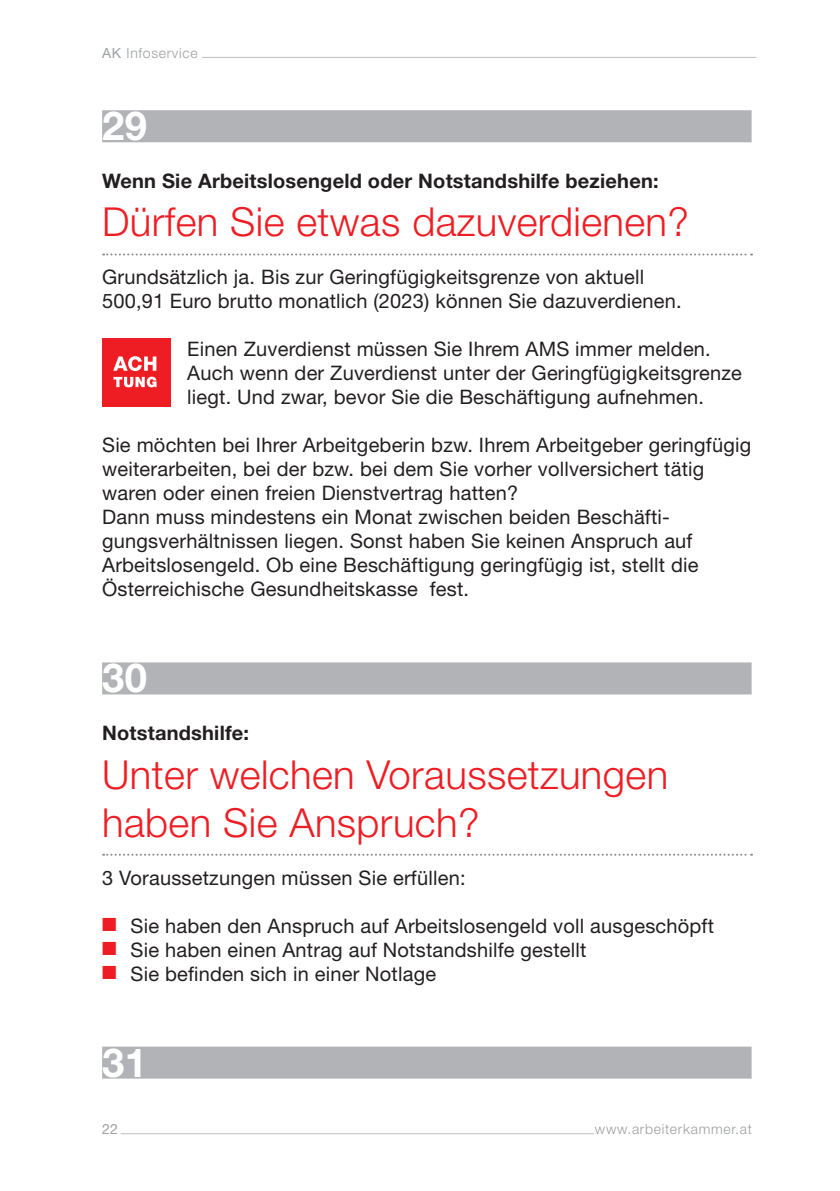
<style>
.page{position:relative;width:840px;height:1191px;background:#fff}
.page>*{position:absolute;margin:0;border:0;box-sizing:border-box;transform-origin:0 0}
.t1{font:300 40px/48px "Helvetica Neue LT Std";letter-spacing:.01em;color:#ee1d23}
.t2{font:700 40px "Helvetica Neue LT Std";color:#fff}
.t3{font:20px/24px "Helvetica Neue LT Std";letter-spacing:.01em;color:#231f20}
.t4{font:700 20px "Helvetica Neue LT Std";letter-spacing:.01em;color:#231f20}
.t5{font:300 14px "Helvetica Neue LT Std";letter-spacing:.05em;color:#9d9fa2}
.t6{font:14px "Helvetica Neue LT Std";color:#9d9fa2}
.s1{font-weight:400}
.s2{color:#ee1d23}
</style>
<div class="page">
<hr style="left:120px;top:1133px;width:473px;height:1px;background:#bcbdc0">
<hr style="left:202px;top:57px;width:553px;height:1px;background:#bcbdc0">
<div style="left:102px;top:110px;width:649px;height:32px;background:#b2b3b7"></div>
<svg style="left:103px;top:253px;width:648px;height:2px"></svg>
<div style="left:102px;top:662px;width:649px;height:32px;background:#b2b3b7"></div>
<svg style="left:103px;top:853px;width:648px;height:2px"></svg>
<div style="left:102px;top:1046px;width:649px;height:32px;background:#b2b3b7"></div>
<div style="left:102px;top:338px;width:68px;height:68px;background:#ee1d23"></div>
<svg style="left:113px;top:356px;width:43px;height:15px"></svg>
<svg style="left:113px;top:377px;width:43px;height:10px"></svg>
<p class="t5" style="left:102px;top:44px;width:97px"><span class="s1">AK</span> Infoservice</p>
<h1 class="t2" style="left:102px;top:101px;width:46px">29</h1>
<p class="t4" style="left:102px;top:169px;width:557px">Wenn Sie Arbeitslosengeld oder Notstandshilfe beziehen:</p>
<h1 class="t1" style="left:102px;top:197px;width:588px">Dürfen Sie etwas dazuverdienen?</h1>
<p class="t3" style="left:102px;top:265px;width:580px">Grundsätzlich ja. Bis zur Geringfügigkeitsgrenze von aktuell<br>500,91 Euro brutto monatlich (2023) können Sie dazuverdienen.</p>
<p class="t3" style="left:187px;top:337px;width:556px">Einen Zuverdienst müssen Sie Ihrem AMS immer melden.<br>Auch wenn der Zuverdienst unter der Geringfügigkeitsgrenze liegt. Und zwar, bevor Sie die Beschäftigung aufnehmen.</p>
<p class="t3" style="left:102px;top:433px;width:650px">Sie möchten bei Ihrer Arbeitgeberin bzw. Ihrem Arbeitgeber geringfügig weiterarbeiten, bei der bzw. bei dem Sie vorher vollversichert tätig waren oder einen freien Dienstvertrag hatten?<br>Dann muss mindestens ein Monat zwischen beiden Beschäfti&shy;gungsverhältnissen liegen. Sonst haben Sie keinen Anspruch auf Arbeitslosengeld. Ob eine Beschäftigung geringfügig ist, stellt die Österreichische Gesundheitskasse fest.</p>
<h1 class="t2" style="left:102px;top:653px;width:46px">30</h1>
<p class="t4" style="left:102px;top:721px;width:148px">Notstandshilfe:</p>
<h1 class="t1" style="left:102px;top:749px;width:567px">Unter welchen Voraussetzungen haben Sie Anspruch?</h1>
<p class="t3" style="left:102px;top:865px;width:365px">3 Voraussetzungen müssen Sie erfüllen:</p>
<p class="t3" style="left:102px;top:913px;width:613px"><span class="s2">■</span> Sie haben den Anspruch auf Arbeitslosengeld voll ausgeschöpft</p>
<p class="t3" style="left:102px;top:937px;width:485px"><span class="s2">■</span> Sie haben einen Antrag auf Notstandshilfe gestellt</p>
<p class="t3" style="left:102px;top:961px;width:335px"><span class="s2">■</span> Sie befinden sich in einer Notlage</p>
<h1 class="t2" style="left:102px;top:1037px;width:46px">31</h1>
<p class="t6" style="left:102px;top:1120px;width:17px">22</p>
<p class="t5" style="left:594px;top:1120px;width:158px">www.arbeiterkammer.at</p>
</div>
